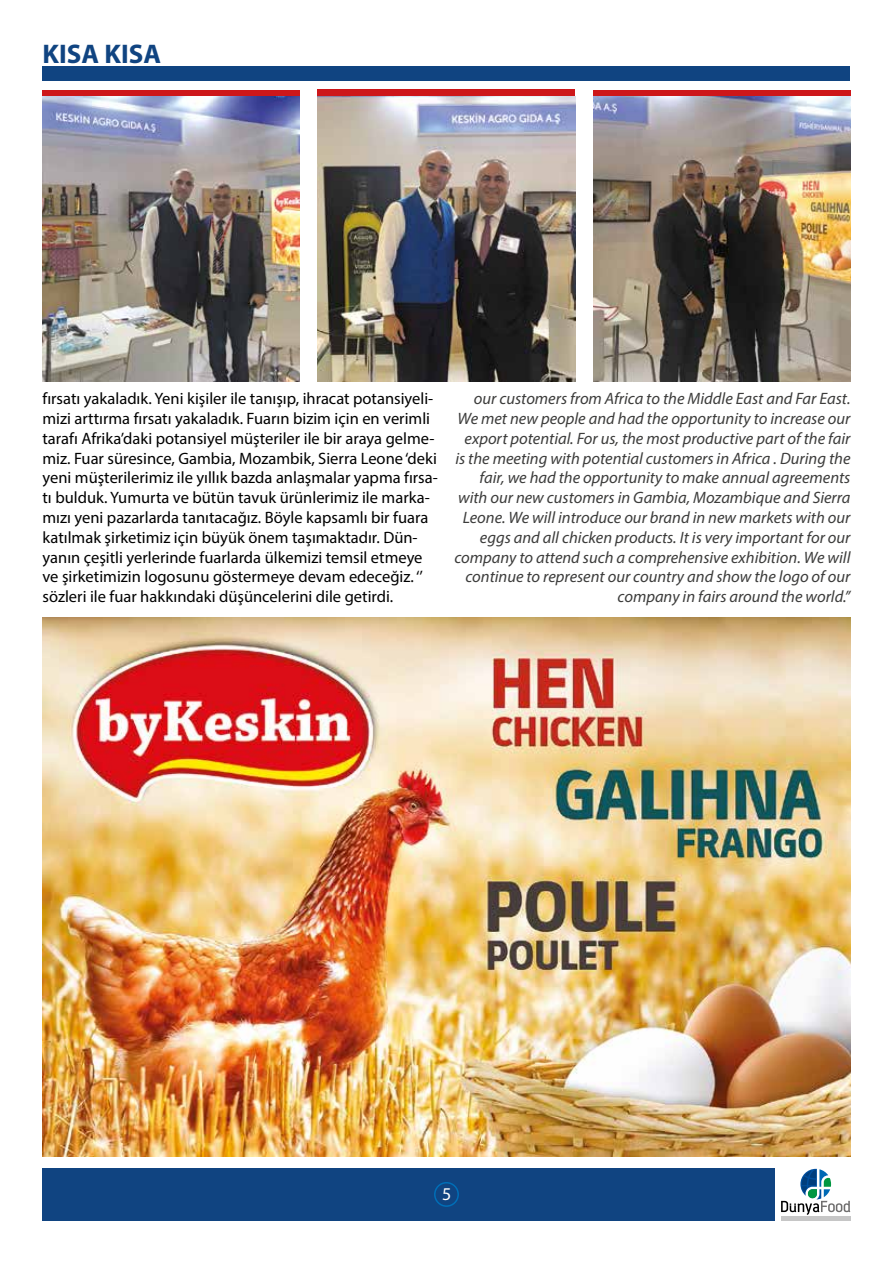
<style>
.page{position:relative;width:893px;height:1263px;background:#fff}
.page>*{position:absolute;margin:0;border:0;box-sizing:border-box;transform-origin:0 0}
.t1{font:700 27px "Myriad Pro";color:#104481}
.t2{font:18px "Myriad Pro";color:#fff}
.t3{font:16.5px/19.8px "Myriad Pro";color:#000}
.t4{font:italic 16.5px/19.8px "Myriad Pro";color:#3c3c3b;text-align:right}
</style>
<div class="page">
<div style="left:318px;top:89px;width:257px;height:20px;background:#cd171a"></div>
<div style="left:43px;top:90px;width:257px;height:24px;background:#cd171a"></div>
<div style="left:43px;top:66px;width:807px;height:15px;background:#104481"></div>
<div style="left:43px;top:1168px;width:732px;height:52px;background:#104481"></div>
<svg style="left:781px;top:1169px;width:69px;height:46px"></svg>
<hr style="left:781px;top:1216px;width:69px;height:4px;background:#c6c6c6">
<div style="left:434px;top:1182px;width:25px;height:25px;border:2px solid #006eb7;border-radius:50%"></div>
<img style="left:318px;top:96px;width:257px;height:286px">
<img style="left:43px;top:96px;width:257px;height:285px">
<svg style="left:593px;top:90px;width:257px;height:7px;background:#c82d34"></svg>
<img style="left:593px;top:97px;width:257px;height:285px">
<img style="left:43px;top:617px;width:807px;height:539px">
<h1 class="t1" style="left:43px;top:36px;width:120px">KISA KISA</h1>
<p class="t3" style="left:43px;top:388px;width:397px">fırsatı yakaladık. Yeni kişiler ile tanışıp, ihracat potansiyeli&shy;mizi arttırma fırsatı yakaladık. Fuarın bizim için en verimli tarafı Afrika’daki potansiyel müşteriler ile bir araya gelme&shy;miz. Fuar süresince, Gambia, Mozambik, Sierra Leone ‘deki yeni müşterilerimiz ile yıllık bazda anlaşmalar yapma fırsa&shy;tı bulduk. Yumurta ve bütün tavuk ürünlerimiz ile marka&shy;mızı yeni pazarlarda tanıtacağız. Böyle kapsamlı bir fuara katılmak şirketimiz için büyük önem taşımaktadır. Dün&shy;yanın çeşitli yerlerinde fuarlarda ülkemizi temsil etmeye ve şirketimizin logosunu göstermeye devam edeceğiz. ‘’ sözleri ile fuar hakkındaki düşüncelerini dile getirdi.</p>
<p class="t4" style="left:454px;top:388px;width:398px">our customers from Africa to the Middle East and Far East.<br>We met new people and had the opportunity to increase our export potential. For us, the most productive part of the fair is the meeting with potential customers in Africa . During the fair, we had the opportunity to make annual agreements with our new customers in Gambia, Mozambique and Sierra Leone. We will introduce our brand in new markets with our eggs and all chicken products. It is very important for our company to attend such a comprehensive exhibition. We will continue to represent our country and show the logo of our company in fairs around the world.’’</p>
<p class="t2" style="left:442px;top:1183px;width:11px">5</p>
</div>
